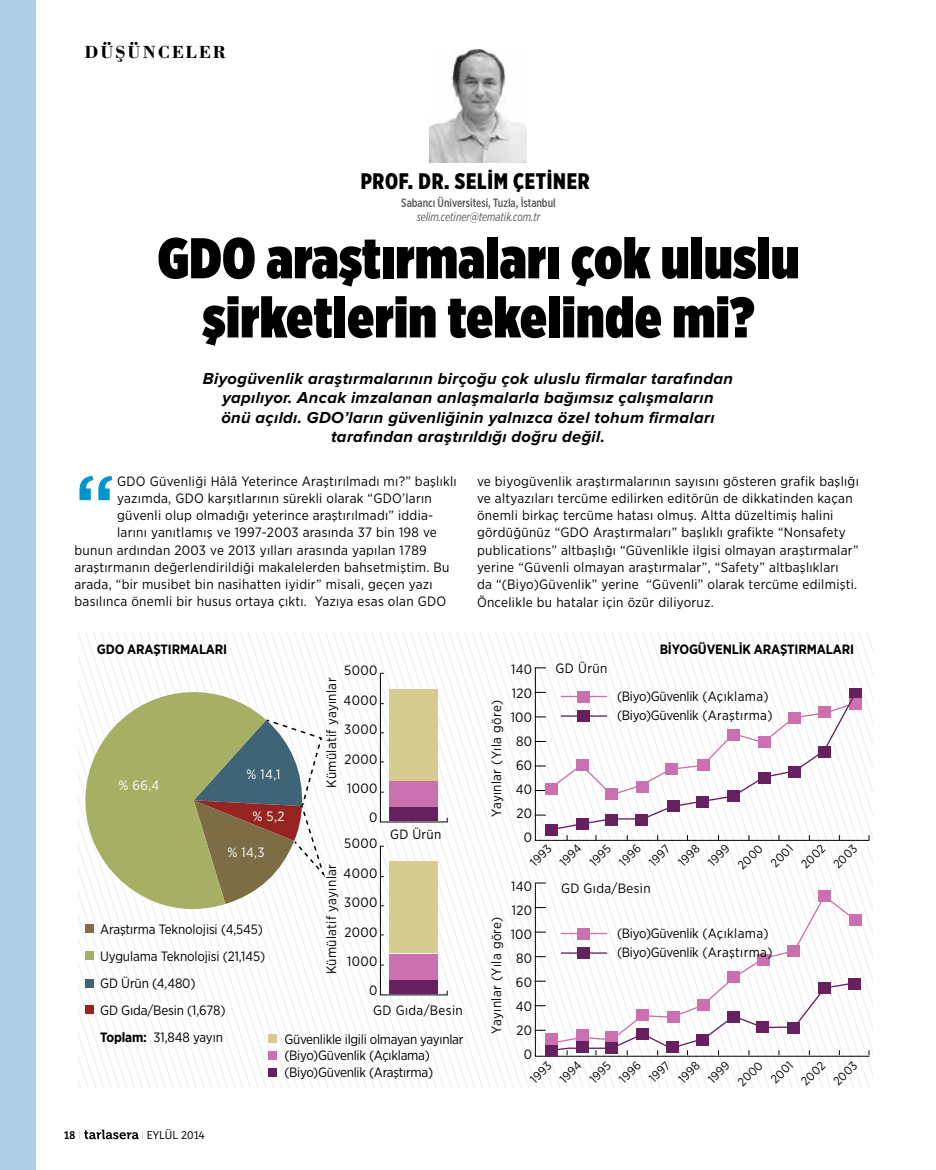
<style>
.page{position:relative;width:936px;height:1170px;background:#fff}
.page>*{position:absolute;margin:0;border:0;box-sizing:border-box;transform-origin:0 0}
.t1{font:500 87.45px "Gotham Narrow";color:#0095cd}
.t2{font:900 57.3px/59.1px "Gotham X Narrow";letter-spacing:.01em;color:#000;text-align:center}
.t3{font:900 22.5px "Gotham X Narrow";letter-spacing:.03em;color:#000}
.t4{font:18.15px "Bodoni Bold Tr";letter-spacing:.11em;color:#000}
.t5{font:italic 700 16.5px/19.5px "Proxima Nova";letter-spacing:.02em;color:#000;text-align:center}
.t6{font:13.5px/24px "Gotham Narrow";letter-spacing:.02em;color:#000;text-align:right}
.t7{font:13.5px/16.8px "Gotham Narrow";letter-spacing:-.02em;color:#000}
.t8{font:13.5px/27px "Gotham Narrow";letter-spacing:-.01em;color:#000}
.t9{font:700 13.5px "Gotham Narrow";letter-spacing:-.01em;color:#000}
.t10{font:13.5px "Gotham Narrow";color:#fff}
.t11{font:12px/21.5px "Gotham Narrow";color:#000}
.t12{font:500 12px "Gotham X Narrow";color:#58595b}
.t13{font:italic 12px "Gotham X Narrow";color:#58595b}
.t14{font:300 12px "Bree";letter-spacing:.01em;color:#000}
.t15{font:12px "Bree";color:#000}
.s1{font-weight:700}
.s2{font-weight:100;color:#bcbec0}
.s3{font-style:inherit}
</style>
<div class="page">
<div style="left:0;top:0;width:36px;height:1169px;background:#aecee8"></div>
<svg style="left:84px;top:1129px;width:55px;height:10px"></svg>
<img style="left:429px;top:49px;width:98px;height:114px">
<svg style="left:519px;top:631px;width:15px;height:457px"></svg>
<svg style="left:503px;top:631px;width:16px;height:457px"></svg>
<svg style="left:488px;top:631px;width:15px;height:457px"></svg>
<svg style="left:472px;top:631px;width:16px;height:457px"></svg>
<svg style="left:457px;top:631px;width:15px;height:457px"></svg>
<svg style="left:441px;top:631px;width:16px;height:457px"></svg>
<svg style="left:364px;top:631px;width:16px;height:457px"></svg>
<svg style="left:349px;top:631px;width:15px;height:457px"></svg>
<svg style="left:333px;top:631px;width:16px;height:457px"></svg>
<svg style="left:318px;top:631px;width:15px;height:457px"></svg>
<svg style="left:302px;top:631px;width:16px;height:457px"></svg>
<svg style="left:287px;top:631px;width:15px;height:457px"></svg>
<svg style="left:271px;top:631px;width:16px;height:457px"></svg>
<svg style="left:256px;top:631px;width:15px;height:457px"></svg>
<svg style="left:240px;top:631px;width:16px;height:457px"></svg>
<svg style="left:225px;top:631px;width:15px;height:457px"></svg>
<svg style="left:210px;top:631px;width:15px;height:457px"></svg>
<svg style="left:194px;top:631px;width:16px;height:457px"></svg>
<svg style="left:179px;top:631px;width:15px;height:457px"></svg>
<svg style="left:171px;top:631px;width:8px;height:457px"></svg>
<svg style="left:79px;top:631px;width:92px;height:457px"></svg>
<svg style="left:78px;top:679px;width:188px;height:236px;fill:#a7af64"></svg>
<svg style="left:194px;top:718px;width:133px;height:185px"></svg>
<svg style="left:379px;top:672px;width:69px;height:150px"></svg>
<div style="left:389px;top:688px;width:49px;height:92px;background:#d6cc91"></div>
<div style="left:389px;top:780px;width:49px;height:27px;background:#ca70ae"></div>
<div style="left:389px;top:807px;width:49px;height:13px;background:#66205f"></div>
<svg style="left:379px;top:845px;width:69px;height:150px"></svg>
<div style="left:389px;top:861px;width:49px;height:92px;background:#d6cc91"></div>
<div style="left:389px;top:953px;width:49px;height:27px;background:#ca70ae"></div>
<div style="left:389px;top:979px;width:49px;height:14px;background:#66205f"></div>
<div style="left:85px;top:924px;width:9px;height:8px;background:#7c6d44"></div>
<div style="left:268px;top:1034px;width:9px;height:8px;background:#d6cc91"></div>
<div style="left:268px;top:1050px;width:9px;height:9px;background:#ca70ae"></div>
<div style="left:268px;top:1067px;width:9px;height:9px;background:#66205f"></div>
<div style="left:85px;top:950px;width:9px;height:9px;background:#a7af64"></div>
<div style="left:85px;top:978px;width:9px;height:9px;background:#3f6476"></div>
<div style="left:85px;top:1004px;width:9px;height:9px;background:#962423"></div>
<svg style="left:534px;top:631px;width:338px;height:457px"></svg>
<hr style="left:561px;top:695px;width:46px;height:2px;background:#ca70ae">
<div style="left:577px;top:690px;width:13px;height:12px;background:#ca70ae"></div>
<hr style="left:561px;top:715px;width:46px;height:1px;background:#66205f">
<div style="left:577px;top:710px;width:13px;height:11px;background:#66205f"></div>
<h3 class="t4" style="left:84px;top:40px;width:143px">DÜŞÜNCELER</h3>
<h3 class="t3" style="left:360px;top:167px;width:230px">PROF. DR. SELİM ÇETİNER</h3>
<p class="t12" style="left:401px;top:195px;width:156px">Sabancı Üniversitesi, Tuzla, İstanbul</p>
<p class="t13" style="left:416px;top:209px;width:125px">selim.cetiner@tematik.com.tr</p>
<h2 class="t2" style="left:158px;top:228px;width:643px">GDO araştırmaları çok uluslu şirketlerin tekelinde mi?</h2>
<p class="t5" style="left:203px;top:369px;width:531px">Biyogüvenlik araştırmalarının birçoğu çok uluslu firmalar tarafından yapılıyor. Ancak imzalanan anlaşmalarla bağımsız çalışmaların<br>önü açıldı. GDO’ların güvenliğinin yalnızca özel tohum firmaları tarafından araştırıldığı doğru değil.</p>
<h1 class="t1" style="left:74px;top:451px;width:42px">“</h1>
<p class="t6" style="left:117px;top:468px;width:341px">GDO Güvenliği Hâlâ Yeterince Araştırılmadı mı?” başlıklı</p>
<p class="t6" style="left:117px;top:486px;width:316px">yazımda, GDO karşıtlarının sürekli olarak “GDO’ların</p>
<p class="t6" style="left:117px;top:503px;width:317px">güvenli olup olmadığı yeterince araştırılmadı” iddia-</p>
<p class="t6" style="left:117px;top:520px;width:321px">larını yanıtlamış ve 1997-2003 arasında 37 bin 198 ve</p>
<p class="t6" style="left:74px;top:537px;width:353px">bunun ardından 2003 ve 2013 yılları arasında yapılan 1789</p>
<p class="t6" style="left:74px;top:555px;width:376px">araştırmanın değerlendirildiği makalelerden bahsetmiştim. Bu</p>
<p class="t6" style="left:74px;top:572px;width:359px">arada, “bir musibet bin nasihatten iyidir” misali, geçen yazı</p>
<p class="t6" style="left:74px;top:589px;width:373px">basılınca önemli bir husus ortaya çıktı. Yazıya esas olan GDO</p>
<p class="t9" style="left:97px;top:640px;width:132px">GDO ARAŞTIRMALARI</p>
<p class="t10" style="left:118px;top:776px;width:42px">% 66,4</p>
<p class="t10" style="left:246px;top:765px;width:35px">% 14,1</p>
<p class="t10" style="left:252px;top:807px;width:33px">% 5,2</p>
<p class="t6" style="left:343px;top:655px;width:35px;line-height:29.4px">5000<br>4000<br>3000<br>2000<br>1000<br>0</p>
<p class="t6" style="left:319px;top:787px;width:112px;rotate:-90deg">Kümülatif yayınlar</p>
<p class="t10" style="left:227px;top:844px;width:39px">% 14,3</p>
<p class="t8" style="left:100px;top:915px;width:166px">Araştırma Teknolojisi (4,545)<br>Uygulama Teknolojisi (21,145)<br>GD Ürün (4,480)<br>GD Gıda/Besin (1,678)<br><span class="s1">Toplam:</span> 31,848 yayın</p>
<p class="t6" style="left:390px;top:821px;width:53px">GD Ürün</p>
<p class="t6" style="left:343px;top:828px;width:35px;line-height:29.4px">5000<br>4000<br>3000<br>2000<br>1000<br>0</p>
<p class="t6" style="left:373px;top:998px;width:91px">GD Gıda/Besin</p>
<p class="t6" style="left:319px;top:974px;width:112px;rotate:-90deg">Kümülatif yayınlar</p>
<p class="t7" style="left:284px;top:1030px;width:181px">Güvenlikle ilgili olmayan yayınlar (Biyo)Güvenlik (Açıklama) (Biyo)Güvenlik (Araştırma)</p>
<p class="t6" style="left:477px;top:472px;width:383px;line-height:17.2px;text-align:left">ve biyogüvenlik araştırmalarının sayısını gösteren grafik başlığı ve altyazıları tercüme edilirken editörün de dikkatinden kaçan önemli birkaç tercüme hatası olmuş. Altta düzeltimiş halini gördüğünüz “GDO Araştırmaları” başlıklı grafikte “Nonsafety publications” altbaşlığı “Güvenlikle ilgisi olmayan araştırmalar” yerine “Güvenli olmayan araştırmalar”, “Safety” altbaşlıkları<br>da “(Biyo)Güvenlik” yerine “Güvenli” olarak tercüme edilmişti.<br>Öncelikle bu hatalar için özür diliyoruz.</p>
<p class="t9" style="left:659px;top:640px;width:196px">BİYOGÜVENLİK ARAŞTIRMALARI</p>
<p class="t6" style="left:555px;top:656px;width:53px">GD Ürün</p>
<p class="t6" style="left:510px;top:656px;width:23px">140<br>120<br>100<br>80<br>60<br>40<br>20<br>0</p>
<p class="t11" style="left:524px;top:856px;width:26px;rotate:-45deg">1993</p>
<p class="t11" style="left:554px;top:856px;width:27px;rotate:-45deg">1994</p>
<p class="t11" style="left:584px;top:856px;width:26px;rotate:-45deg">1995</p>
<p class="t11" style="left:613px;top:856px;width:26px;rotate:-45deg">1996</p>
<p class="t11" style="left:643px;top:855px;width:26px;rotate:-45deg">1997</p>
<p class="t11" style="left:672px;top:856px;width:26px;rotate:-45deg">1998</p>
<p class="t11" style="left:702px;top:856px;width:26px;rotate:-45deg">1999</p>
<p class="t11" style="left:750px;top:841px;width:27px;text-indent:-25px;rotate:-45deg">2000<br>2001</p>
<p class="t11" style="left:811px;top:842px;width:30px;line-height:22.6px;text-indent:-23px;rotate:-45deg">2002<br>2003</p>
<p class="t6" style="left:484px;top:816px;width:118px;rotate:-90deg">Yayınlar (Yıla göre)</p>
<p class="t7" style="left:617px;top:685px;width:157px;line-height:19.5px">(Biyo)Güvenlik (Açıklama) (Biyo)Güvenlik (Araştırma)</p>
<p class="t6" style="left:510px;top:873px;width:23px">140<br>120<br>100<br>80<br>60<br>40<br>20<br>0</p>
<p class="t11" style="left:524px;top:1072px;width:26px;rotate:-45deg">1993</p>
<p class="t11" style="left:554px;top:1073px;width:27px;rotate:-45deg">1994</p>
<p class="t11" style="left:584px;top:1072px;width:26px;rotate:-45deg">1995</p>
<p class="t11" style="left:613px;top:1073px;width:26px;rotate:-45deg">1996</p>
<p class="t11" style="left:643px;top:1072px;width:26px;rotate:-45deg">1997</p>
<p class="t11" style="left:672px;top:1072px;width:26px;rotate:-45deg">1998</p>
<p class="t11" style="left:702px;top:1073px;width:26px;rotate:-45deg">1999</p>
<p class="t11" style="left:750px;top:1058px;width:27px;text-indent:-25px;rotate:-45deg">2000<br>2001</p>
<p class="t11" style="left:811px;top:1058px;width:30px;line-height:22.6px;text-indent:-23px;rotate:-45deg">2002<br>2003</p>
<p class="t6" style="left:561px;top:875px;width:91px">GD Gıda/Besin</p>
<p class="t6" style="left:484px;top:1033px;width:118px;rotate:-90deg">Yayınlar (Yıla göre)</p>
<p class="t7" style="left:617px;top:922px;width:157px;line-height:19.5px">(Biyo)Güvenlik (Açıklama) (Biyo)Güvenlik (Araştırma)</p>
<p class="t15" style="left:64px;top:1128px;width:19px">18 <span class="s2">I</span></p>
<p class="t14" style="left:141px;top:1128px;width:65px"><span class="s2">I</span> EYLÜL <span class="s3">2014</span></p>
</div>
